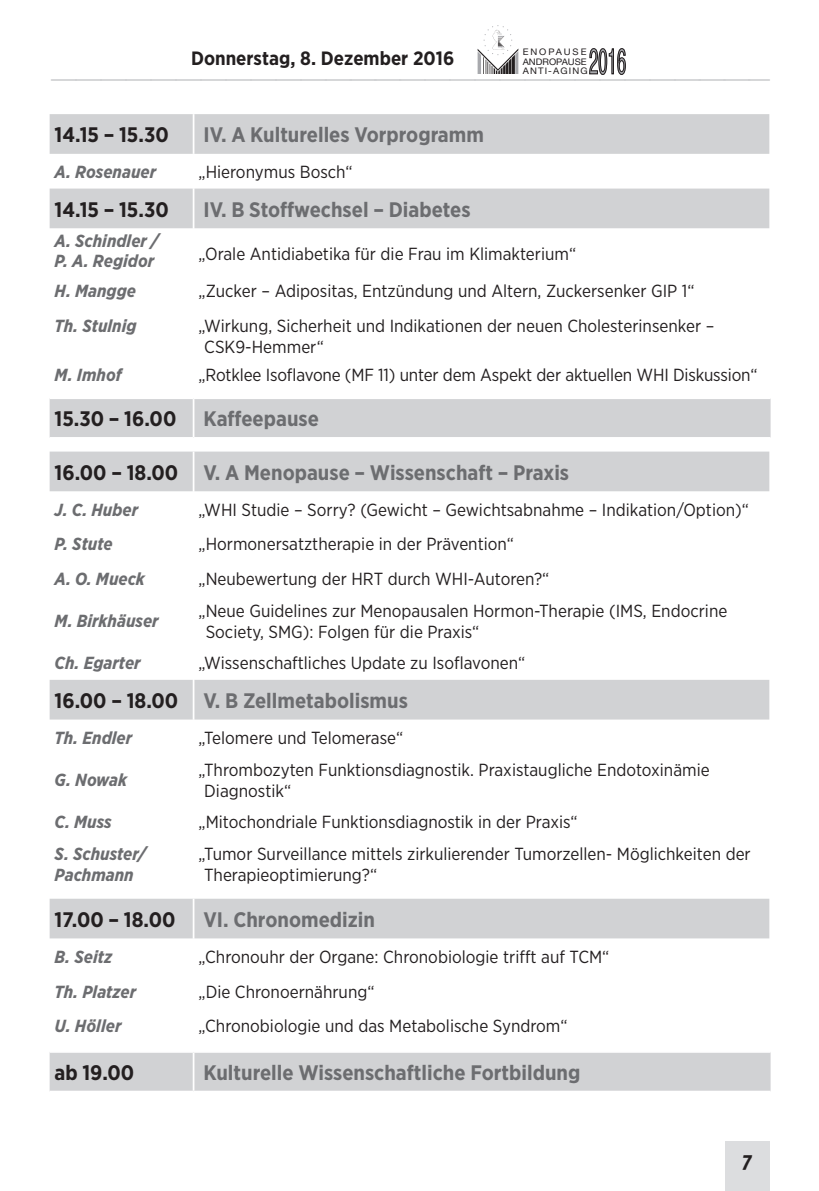
<style>
.page{position:relative;width:819px;height:1191px;background:#fff}
.page>*{position:absolute;margin:0;border:0;box-sizing:border-box;transform-origin:0 0}
.t1{font:35.88px "Helvetica";color:#a8a9ad;scale:.45 1}
.t2{font:700 21px "Gotham Narrow";color:#6c6d70}
.t3{font:700 21px "Gotham Narrow";color:#231f20}
.t4{font:italic 700 21px "The Sans";color:#231f20}
.t5{font:700 19.25px "Gotham Narrow";color:#231f20}
.t6{font:17.5px/21px "Gotham Narrow";color:#231f20}
.t7{font:italic 700 17.5px/19.2px "Gotham Narrow";color:#6c6d70}
.t8{font:9.1px/9.3px "Helvetica Neue";letter-spacing:.12em;color:#231f20;scale:1.05 1}
.s1{color:#231f20}
</style>
<div class="page">
<div style="left:724px;top:1141px;width:45px;height:50px;background:#dcdddf"></div>
<svg style="left:50px;top:114px;width:719px;height:114px;fill:#d1d2d4"></svg>
<hr style="left:193px;top:114px;width:1px;height:40px;background:#fff">
<hr style="left:193px;top:154px;width:1px;height:35px;background:#fff">
<hr style="left:193px;top:189px;width:1px;height:39px;background:#fff">
<div style="left:50px;top:399px;width:720px;height:38px;background:#d1d2d4"></div>
<hr style="left:193px;top:399px;width:1px;height:38px;background:#fff">
<div style="left:50px;top:1052px;width:720px;height:38px;background:#d1d2d4"></div>
<hr style="left:193px;top:1052px;width:1px;height:38px;background:#fff">
<svg style="left:50px;top:451px;width:719px;height:268px"></svg>
<hr style="left:193px;top:451px;width:1px;height:40px;background:#fff">
<hr style="left:193px;top:491px;width:1px;height:35px;background:#fff">
<hr style="left:193px;top:526px;width:1px;height:35px;background:#fff">
<hr style="left:193px;top:561px;width:1px;height:34px;background:#fff">
<hr style="left:193px;top:595px;width:1px;height:50px;background:#fff">
<hr style="left:193px;top:645px;width:1px;height:35px;background:#fff">
<hr style="left:193px;top:680px;width:1px;height:39px;background:#fff">
<div style="left:50px;top:898px;width:719px;height:40px;background:#d1d2d4"></div>
<hr style="left:193px;top:898px;width:1px;height:40px;background:#fff">
<svg style="left:51px;top:25px;width:718px;height:56px"></svg>
<p class="t5" style="left:191px;top:46px;width:265px">Donnerstag, 8. Dezember 2016</p>
<h1 class="t1" style="left:589px;top:34px;width:83px">2016</h1>
<p class="t8" style="left:522px;top:47px;width:63px">ENOPAUSE<br>ANDROPAUSE<br>ANTI-AGING</p>
<p class="t3" style="left:55px;top:121px;width:116px">14.15 – 15.30</p>
<p class="t2" style="left:203px;top:121px;width:282px">IV. A Kulturelles Vorprogramm</p>
<p class="t7" style="left:55px;top:162px;width:103px">A. Rosenauer</p>
<p class="t6" style="left:198px;top:161px;width:156px">„Hieronymus Bosch“</p>
<p class="t3" style="left:55px;top:196px;width:116px">14.15 – 15.30</p>
<p class="t2" style="left:203px;top:196px;width:268px">IV. B Stoffwechsel – Diabetes</p>
<p class="t7" style="left:55px;top:231px;width:106px">A. Schindler /<br>P. A. Regidor</p>
<p class="t6" style="left:198px;top:243px;width:379px">„Orale Antidiabetika für die Frau im Klimakterium“</p>
<p class="t7" style="left:55px;top:281px;width:83px">H. Mangge</p>
<p class="t6" style="left:198px;top:280px;width:497px">„Zucker – Adipositas, Entzündung und Altern, Zuckersenker GIP 1“</p>
<p class="t7" style="left:55px;top:316px;width:83px">Th. Stulnig</p>
<p class="t6" style="left:204px;top:314px;width:511px;text-indent:-6px">„Wirkung, Sicherheit und Indikationen der neuen Cholesterinsenker –<br>CSK9-Hemmer“</p>
<p class="t7" style="left:55px;top:365px;width:69px">M. Imhof</p>
<p class="t6" style="left:198px;top:364px;width:560px">„Rotklee Isoflavone (MF 11) unter dem Aspekt der aktuellen WHI Diskussion“</p>
<p class="t3" style="left:55px;top:405px;width:123px">15.30 – 16.00</p>
<p class="t2" style="left:203px;top:405px;width:117px">Kaffeepause</p>
<p class="t2" style="left:55px;top:459px;width:516px"><span class="s1">16.00 – 18.00</span> V. A Menopause – Wissenschaft – Praxis</p>
<p class="t7" style="left:55px;top:500px;width:85px">J. C. Huber</p>
<p class="t6" style="left:198px;top:498px;width:552px">„WHI Studie – Sorry? (Gewicht – Gewichtsabnahme – Indikation/Option)“</p>
<p class="t7" style="left:55px;top:534px;width:60px">P. Stute</p>
<p class="t6" style="left:198px;top:533px;width:317px">„Hormonersatztherapie in der Prävention“</p>
<p class="t7" style="left:55px;top:569px;width:92px">A. O. Mueck</p>
<p class="t6" style="left:198px;top:568px;width:352px">„Neubewertung der HRT durch WHI-Autoren?“</p>
<p class="t7" style="left:55px;top:611px;width:105px">M. Birkhäuser</p>
<p class="t6" style="left:206px;top:600px;width:523px;text-indent:-7px">„Neue Guidelines zur Menopausalen Hormon-Therapie (IMS, Endocrine<br>Society, SMG): Folgen für die Praxis“</p>
<p class="t7" style="left:55px;top:653px;width:88px">Ch. Egarter</p>
<p class="t6" style="left:198px;top:652px;width:328px">„Wissenschaftliches Update zu Isoflavonen“</p>
<p class="t2" style="left:55px;top:687px;width:355px"><span class="s1">16.00 – 18.00</span> V. B Zellmetabolismus</p>
<p class="t7" style="left:55px;top:728px;width:79px">Th. Endler</p>
<p class="t6" style="left:198px;top:727px;width:206px">„Telomere und Telomerase“</p>
<p class="t7" style="left:55px;top:770px;width:74px">G. Nowak</p>
<p class="t6" style="left:204px;top:758px;width:507px;text-indent:-6px">„Thrombozyten Funktionsdiagnostik. Praxistaugliche Endotoxinämie<br>Diagnostik“</p>
<p class="t7" style="left:55px;top:812px;width:58px">C. Muss</p>
<p class="t6" style="left:198px;top:811px;width:380px">„Mitochondriale Funktionsdiagnostik in der Praxis“</p>
<p class="t7" style="left:55px;top:843px;width:93px;line-height:21px">S. Schuster/<br>Pachmann</p>
<p class="t6" style="left:204px;top:843px;width:548px;text-indent:-6px">„Tumor Surveillance mittels zirkulierender Tumorzellen- Möglichkeiten der<br>Therapieoptimierung?“</p>
<p class="t3" style="left:55px;top:906px;width:122px">17.00 – 18.00</p>
<p class="t2" style="left:203px;top:906px;width:173px">VI. Chronomedizin</p>
<p class="t7" style="left:55px;top:947px;width:59px">B. Seitz</p>
<p class="t6" style="left:198px;top:945px;width:412px">„Chronouhr der Organe: Chronobiologie trifft auf TCM“</p>
<p class="t7" style="left:55px;top:981px;width:83px">Th. Platzer</p>
<p class="t6" style="left:198px;top:980px;width:177px">„Die Chronoernährung“</p>
<p class="t7" style="left:55px;top:1016px;width:68px">U. Höller</p>
<p class="t6" style="left:198px;top:1015px;width:370px">„Chronobiologie und das Metabolische Syndrom“</p>
<p class="t3" style="left:55px;top:1059px;width:81px">ab 19.00</p>
<p class="t2" style="left:203px;top:1059px;width:378px">Kulturelle Wissenschaftliche Fortbildung</p>
<p class="t4" style="left:742px;top:1141px;width:11px">7</p>
</div>
